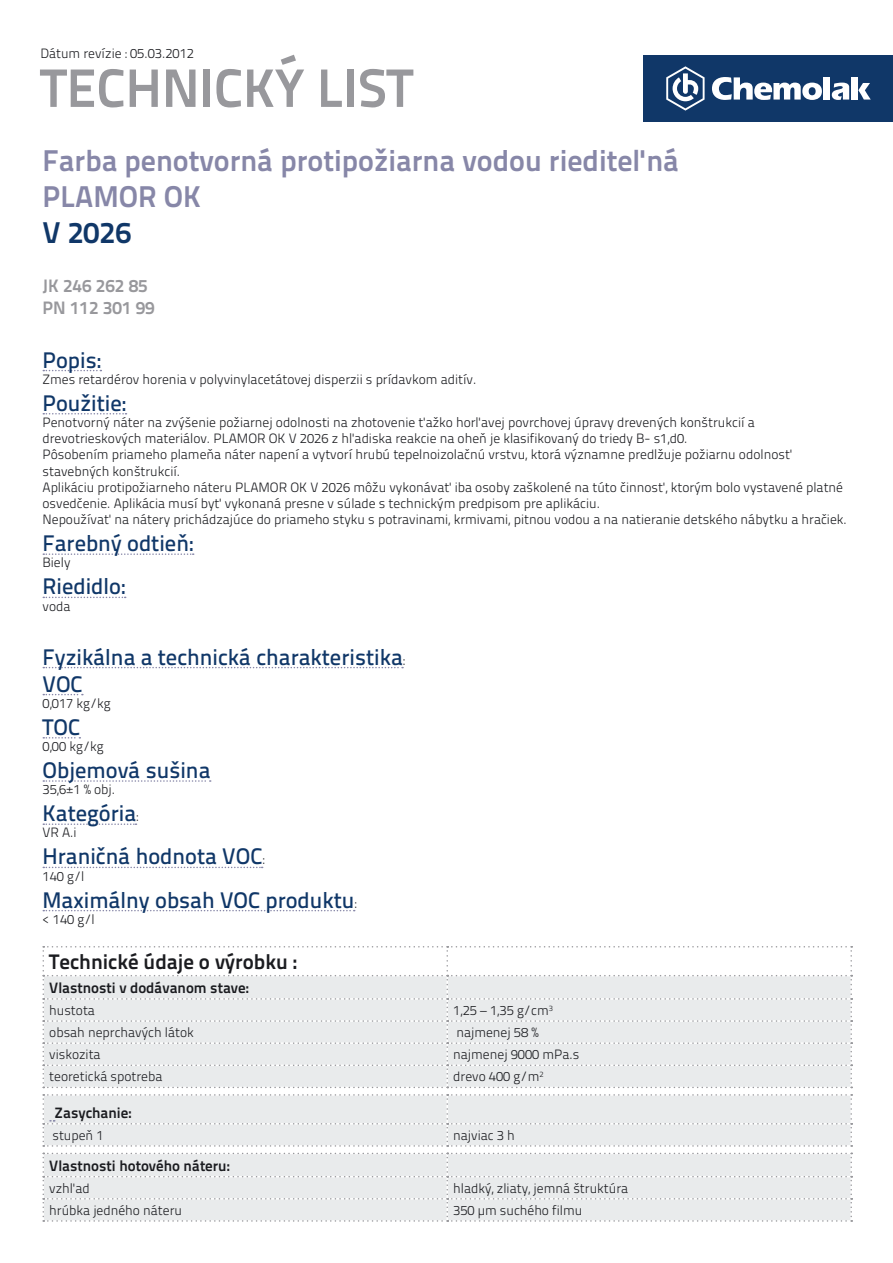
<style>
.page{position:relative;width:893px;height:1263px;background:#fff}
.page>*{position:absolute;margin:0;border:0;box-sizing:border-box;transform-origin:0 0}
.t1{font:700 54px "Titillium Text 22 L";color:#98989c}
.t2{font:700 30px/36px "Titillium Text 22 L";color:#8787a8}
.t3{font:700 30px "Titillium Text 22 L";color:#103768}
.t4{font:500 22.5px/27px "Titillium Text 22 L";color:#103768}
.t5{font:700 21px "Titillium Text 22 L";color:#1b1c20}
.t6{font:700 18px/21.6px "Titillium Text 22 L";color:#98989c}
.t7{font:700 15px "Titillium Text 22 L";color:#1b1c20}
.t8{font:300 13.5px/16.2px "Titillium Text 22 L";color:#1b1c20}
.s1{font-weight:300;font-size:13.5px;color:#1b1c20}
</style>
<div class="page">
<div style="left:644px;top:55px;width:249px;height:67px;background:#103768"></div>
<svg style="left:712px;top:77px;width:110px;height:23px"></svg>
<div style="left:824px;top:77px;width:6px;height:23px;background:#fff"></div>
<svg style="left:832px;top:83px;width:17px;height:17px"></svg>
<div style="left:852px;top:77px;width:6px;height:23px;background:#fff"></div>
<svg style="left:858px;top:83px;width:13px;height:17px"></svg>
<svg style="left:666px;top:66px;width:39px;height:45px"></svg>
<svg style="left:43px;top:370px;width:58px;height:1px"></svg>
<svg style="left:43px;top:413px;width:83px;height:1px"></svg>
<svg style="left:43px;top:553px;width:151px;height:2px"></svg>
<svg style="left:43px;top:597px;width:83px;height:1px"></svg>
<svg style="left:43px;top:667px;width:360px;height:1px"></svg>
<svg style="left:43px;top:694px;width:40px;height:1px"></svg>
<svg style="left:43px;top:737px;width:37px;height:1px"></svg>
<svg style="left:43px;top:780px;width:168px;height:2px"></svg>
<svg style="left:43px;top:823px;width:94px;height:2px"></svg>
<svg style="left:43px;top:867px;width:220px;height:1px"></svg>
<svg style="left:43px;top:910px;width:312px;height:1px"></svg>
<svg style="left:43px;top:946px;width:809px;height:142px"></svg>
<svg style="left:43px;top:1094px;width:809px;height:53px;background:#e8eaeb"></svg>
<svg style="left:43px;top:1153px;width:809px;height:69px;background:#e8eaeb"></svg>
<p class="t8" style="left:40px;top:44px;width:155px">Dátum revízie : 05.03.2012</p>
<h1 class="t1" style="left:40px;top:46px;width:374px">TECHNICKÝ LIST</h1>
<h2 class="t2" style="left:43px;top:141px;width:638px">Farba penotvorná protipožiarna vodou riediteľná<br>PLAMOR OK</h2>
<h2 class="t3" style="left:43px;top:210px;width:90px">V 2026</h2>
<h3 class="t6" style="left:43px;top:274px;width:114px">JK 246 262 85<br>PN 112 301 99</h3>
<h3 class="t4" style="left:43px;top:345px;width:60px">Popis:</h3>
<p class="t8" style="left:43px;top:370px;width:435px">Zmes retardérov horenia v polyvinylacetátovej disperzii s prídavkom aditív.</p>
<h3 class="t4" style="left:43px;top:388px;width:85px">Použitie:</h3>
<p class="t8" style="left:43px;top:413px;width:806px">Penotvorný náter na zvýšenie požiarnej odolnosti na zhotovenie ťažko horľavej povrchovej úpravy drevených konštrukcií a drevotrieskových materiálov. PLAMOR OK V 2026 z hľadiska reakcie na oheň je klasifikovaný do triedy B- s1,d0.<br>Pôsobením priameho plameňa náter napení a vytvorí hrubú tepelnoizolačnú vrstvu, ktorá významne predlžuje požiarnu odolnosť stavebných konštrukcií.<br>Aplikáciu protipožiarneho náteru PLAMOR OK V 2026 môžu vykonávať iba osoby zaškolené na túto činnosť, ktorým bolo vystavené platné osvedčenie. Aplikácia musí byť vykonaná presne v súlade s technickým predpisom pre aplikáciu.<br>Nepoužívať na nátery prichádzajúce do priameho styku s potravinami, krmivami, pitnou vodou a na natieranie detského nábytku a hračiek.</p>
<h3 class="t4" style="left:43px;top:528px;width:152px">Farebný odtieň:</h3>
<p class="t8" style="left:43px;top:554px;width:29px">Biely</p>
<h3 class="t4" style="left:43px;top:572px;width:84px">Riedidlo:</h3>
<p class="t8" style="left:43px;top:597px;width:29px">voda</p>
<h3 class="t4" style="left:43px;top:642px;width:364px">Fyzikálna a technická charakteristika<span class="s1">:<br></span>VOC</h3>
<p class="t8" style="left:43px;top:694px;width:70px">0,017 kg/kg</p>
<h3 class="t4" style="left:43px;top:712px;width:39px">TOC</h3>
<p class="t8" style="left:43px;top:737px;width:63px">0,00 kg/kg</p>
<h3 class="t4" style="left:43px;top:755px;width:169px">Objemová sušina</h3>
<p class="t8" style="left:43px;top:781px;width:74px">35,6±1 % obj.</p>
<h3 class="t4" style="left:43px;top:798px;width:97px">Kategória<span class="s1">:</span></h3>
<p class="t8" style="left:43px;top:824px;width:36px">VR A.i</p>
<h3 class="t4" style="left:43px;top:842px;width:224px">Hraničná hodnota VOC<span class="s1">:</span></h3>
<p class="t8" style="left:43px;top:867px;width:43px">140 g/l</p>
<h3 class="t4" style="left:43px;top:885px;width:316px">Maximálny obsah VOC produktu<span class="s1">:</span></h3>
<p class="t8" style="left:43px;top:910px;width:54px">&lt; 140 g/l</p>
<h3 class="t5" style="left:49px;top:945px;width:249px">Technické údaje o výrobku :</h3>
<p class="t7" style="left:49px;top:976px;width:201px">Vlastnosti v dodávanom stave:</p>
<p class="t8" style="left:49px;top:1001px;width:47px">hustota</p>
<p class="t8" style="left:453px;top:1001px;width:101px">1,25 – 1,35 g/cm<sup>3</sup></p>
<p class="t8" style="left:49px;top:1024px;width:146px">obsah neprchavých látok</p>
<p class="t8" style="left:456px;top:1024px;width:84px">najmenej 58 %</p>
<p class="t8" style="left:49px;top:1046px;width:53px">viskozita</p>
<p class="t8" style="left:453px;top:1046px;width:128px">najmenej 9000 mPa.s</p>
<p class="t8" style="left:49px;top:1068px;width:115px">teoretická spotreba</p>
<p class="t8" style="left:453px;top:1068px;width:92px">drevo 400 g/m<sup>2</sup></p>
<p class="t7" style="left:55px;top:1101px;width:79px">Zasychanie:</p>
<p class="t8" style="left:52px;top:1126px;width:53px">stupeň 1</p>
<p class="t8" style="left:453px;top:1126px;width:63px">najviac 3 h</p>
<p class="t7" style="left:49px;top:1154px;width:182px">Vlastnosti hotového náteru:</p>
<p class="t8" style="left:49px;top:1179px;width:42px">vzhľad</p>
<p class="t8" style="left:453px;top:1179px;width:176px">hladký, zliaty, jemná štruktúra</p>
<p class="t8" style="left:49px;top:1201px;width:134px">hrúbka jedného náteru</p>
<p class="t8" style="left:453px;top:1201px;width:131px">350 μm suchého filmu</p>
</div>
